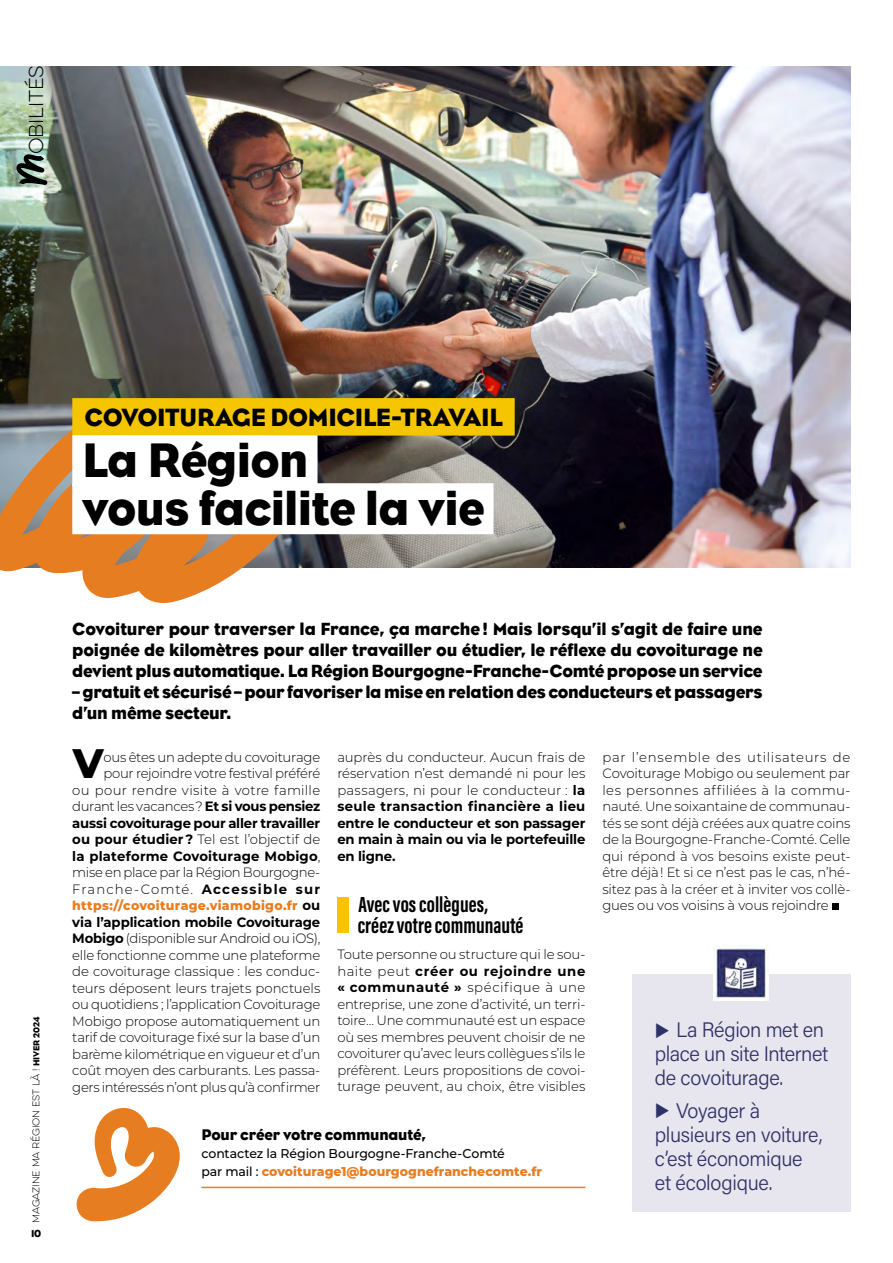
<style>
.page{position:relative;width:893px;height:1263px;background:#fff}
.page>*{position:absolute;margin:0;border:0;box-sizing:border-box;transform-origin:0 0}
.t1{font:49.5px/48px "Eagle";letter-spacing:-.015em;color:#000}
.t2{font:800 41.25px "Montserrat";color:#000}
.t3{font:25.5px "Eagle";letter-spacing:-.015em;color:#000}
.t4{font:22.5px/21px "Acumin Variable Concept";color:#000}
.t5{font:21px/24px "Acumin Variable Concept";letter-spacing:-.015em;color:#2e3267}
.t6{font:18px/21px "Eagle";letter-spacing:-.02em;color:#000;text-align:justify}
.t7{font:100 18px "Eveleth Clean";letter-spacing:-.01em;color:#000}
.t8{font:15.75px "Eagle";letter-spacing:-.01em;color:#000}
.t9{font:300 13.5px/16.5px "Montserrat";letter-spacing:-.015em;color:#000;text-align:justify}
.t10{font:700 13.5px/16.5px "Montserrat";letter-spacing:-.01em;color:#000;text-align:justify}
.t11{font:500 12.75px/18px "Montserrat";letter-spacing:-.005em;color:#000}
.t12{font:800 12.75px "Montserrat";letter-spacing:.025em;color:#e77d21}
.t13{font:10.5px "Eagle";color:#000}
.t14{font:100 8.85px "Eveleth Clean";letter-spacing:-.01em;color:#000}
.s1{font-family:"Eagle";font-weight:400}
.s2{font-weight:700}
.s3{font-weight:700;font-size:13.5px;color:#000}
.s4{font-weight:300}
.s5{font-weight:800;color:#e77d21}
</style>
<div class="page">
<hr style="left:892px;top:0;width:1px;height:1223px;background:#eaeaea">
<img style="left:0;top:66px;width:850px;height:501px">
<div style="left:337px;top:897px;width:12px;height:35px;background:#f5c500"></div>
<div style="left:832px;top:903px;width:7px;height:7px;background:#000"></div>
<div style="left:632px;top:974px;width:218px;height:238px;background:#e7e5ed"></div>
<img style="left:714px;top:945px;width:55px;height:55px">
<hr style="left:201px;top:1187px;width:384px;height:1px;background:#e77d21">
<svg style="left:0;top:426px;width:300px;height:177px;fill:#e77d21"></svg>
<svg style="left:76px;top:1108px;width:104px;height:114px"></svg>
<svg style="left:16px;top:154px;width:31px;height:31px"></svg>
<div style="left:72px;top:398px;width:443px;height:38px;background:#f5c500"></div>
<div style="left:72px;top:435px;width:246px;height:51px;background:#fff"></div>
<div style="left:72px;top:483px;width:422px;height:51px;background:#fff"></div>
<h3 class="t7" style="left:24px;top:154px;width:90px;rotate:-90deg">OBILITÉS</h3>
<h3 class="t3" style="left:85px;top:401px;width:420px">COVOITURAGE DOMICILE-TRAVAIL</h3>
<h1 class="t1" style="left:82px;top:435px;width:404px">La Région<br>vous facilite la vie</h1>
<p class="t14" style="left:30px;top:1223px;width:208px;rotate:-90deg">magazine MA région est là ! <span class="s1">HIVER 2024</span></p>
<p class="t13" style="left:31px;top:1227px;width:12px">10</p>
<p class="t6" style="left:72px;top:618px;width:692px">Covoiturer pour traverser la France, ça marche! Mais lorsqu’il s’agit de faire une poignée de kilomètres pour aller travailler ou étudier, le réflexe du covoiturage ne devient plus automatique. La Région Bourgogne-Franche-Comté propose un service</p>
<h3 class="t6" style="left:72px;top:681px;width:692px">– gratuit et sécurisé – pour favoriser la mise en relation des conducteurs et passagers d’un même secteur.</h3>
<h2 class="t2" style="left:73px;top:733px;width:32px">V</h2>
<p class="t9" style="left:72px;top:748px;width:250px;text-align:right">ous êtes un adepte du covoiturage pour rejoindre votre festival préféré<br>ou pour rendre visite à votre famille durant les vacances ? <span class="s2">Et si vous pensiez aussi covoiturage pour aller travailler ou pour étudier ?</span> Tel est l’objectif de <span class="s2">la plateforme Covoiturage Mobigo</span>, mise en place par la Région Bourgogne-Franche-Comté. <span class="s2">Accessible sur</span></p>
<p class="t12" style="left:72px;top:896px;width:250px">https://covoiturage.viamobigo.fr <span class="s3">ou</span></p>
<p class="t9" style="left:72px;top:913px;width:250px"><span class="s2">via l’application mobile Covoiturage Mobigo</span> (disponible sur Android ou iOS), elle fonctionne comme une plateforme de covoiturage classique : les conduc&shy;teurs déposent leurs trajets ponctuels ou quotidiens ; l’application Covoiturage Mobigo propose automatiquement un tarif de covoiturage fixé sur la base d’un barème kilométrique en vigueur et d’un coût moyen des carburants. Les passa&shy;gers intéressés n’ont plus qu’à confirmer</p>
<p class="t10" style="left:337px;top:748px;width:250px"><span class="s4">auprès du conducteur. Aucun frais de réservation n’est demandé ni pour les passagers, ni pour le conducteur :</span> la seule transaction financière a lieu entre le conducteur et son passager en main à main ou via le portefeuille en ligne.</p>
<h3 class="t4" style="left:358px;top:892px;width:167px">Avecvoscollègues, créezvotrecommunauté</h3>
<p class="t9" style="left:337px;top:946px;width:250px">Toute personne ou structure qui le sou&shy;haite peut <span class="s2">créer ou rejoindre une « communauté »</span> spécifique à une entreprise, une zone d’activité, un terri&shy;toire… Une communauté est un espace où ses membres peuvent choisir de ne covoiturer qu’avec leurs collègues s’ils le préfèrent. Leurs propositions de covoi&shy;turage peuvent, au choix, être visibles</p>
<p class="t8" style="left:201px;top:1125px;width:226px">Pour créer votre communauté,</p>
<p class="t11" style="left:201px;top:1144px;width:342px">contactez la Région Bourgogne-Franche-Comté<br>par mail : <span class="s5">covoiturage1@bourgognefranchecomte.fr</span></p>
<p class="t9" style="left:602px;top:748px;width:250px">par l’ensemble des utilisateurs de Covoiturage Mobigo ou seulement par les personnes affiliées à la commu&shy;nauté. Une soixantaine de communau&shy;tés se sont déjà créées aux quatre coins de la Bourgogne-Franche-Comté. Celle qui répond à vos besoins existe peut&shy;être déjà ! Et si ce n’est pas le cas, n’hé&shy;sitez pas à la créer et à inviter vos collè&shy;gues ou vos voisins à vous rejoindre</p>
<h3 class="t5" style="left:655px;top:1017px;width:175px;text-indent:21px">La Région met en place un site Internet de covoiturage.</h3>
<h3 class="t5" style="left:655px;top:1098px;width:169px;text-indent:21px">Voyager à plusieurs en voiture, c’est économique et écologique.</h3>
</div>
